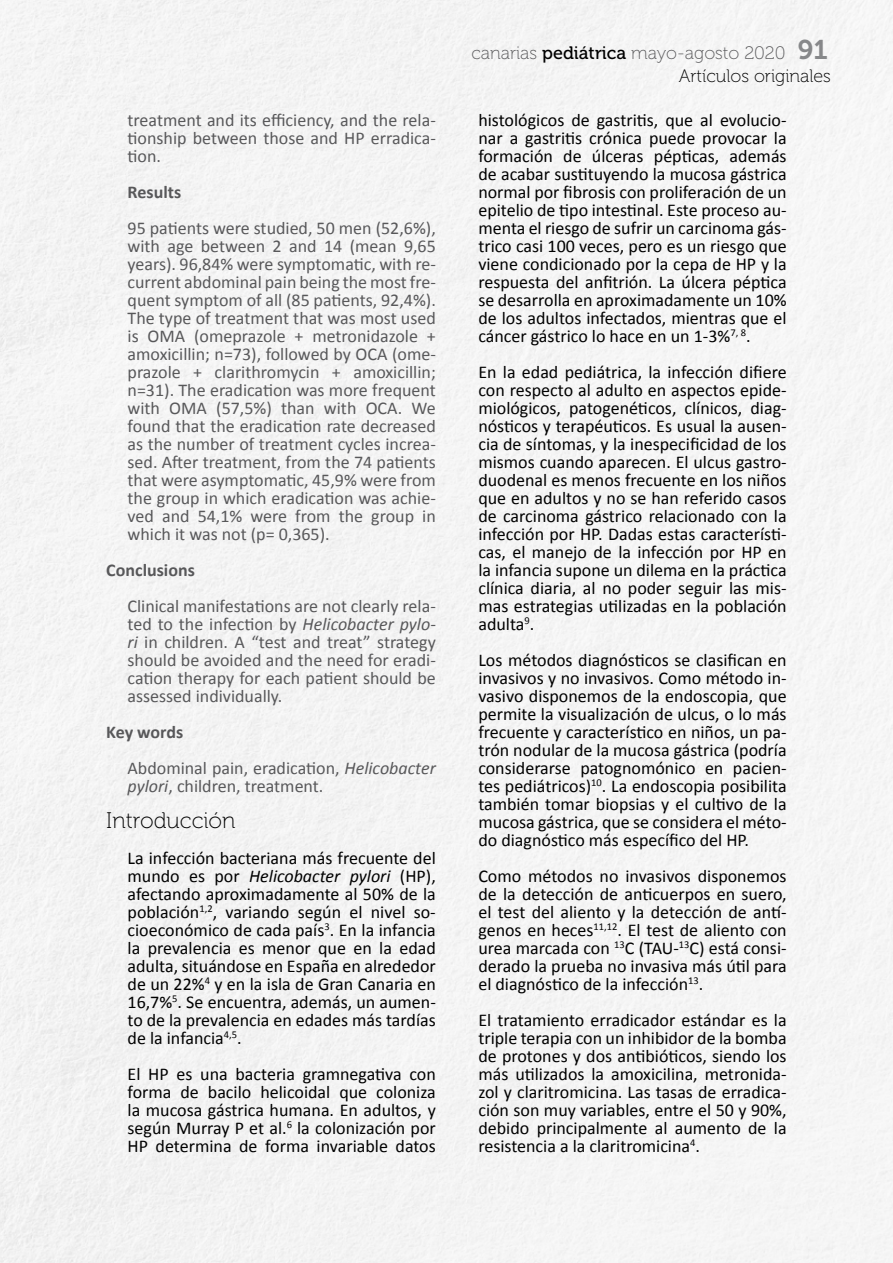
<style>
.page{position:relative;width:893px;height:1263px;background:#fff}
.page>*{position:absolute;margin:0;border:0;box-sizing:border-box;transform-origin:0 0}
.t1{font:22.5px "Museo 100";color:#000}
.t2{font:18px/18px "Calibri";color:#000;text-align:justify}
.t3{font:18px/18px "Calibri";color:#58585a;text-align:justify}
.t4{font:18px/23px "Museo 100";color:#58585a;text-align:right}
.t5{font:700 18px "Calibri";color:#58585a}
.s1{font-style:italic}
.s2{font-weight:700}
.s3{font-family:"Museo 500";color:#000}
.s4{font-family:"Museo 700";font-size:27px;color:#87888a}
.s5{color:#000}
</style>
<div class="page">
<p class="t3" style="left:128px;top:110px;width:310px">treatment and its efficiency, and the rela&shy;tionship between those and HP erradica&shy;tion.</p>
<p class="t5" style="left:128px;top:181px;width:55px">Results</p>
<p class="t3" style="left:128px;top:218px;width:310px">95 patients were studied, 50 men (52,6%), with age between 2 and 14 (mean 9,65 years). 96,84% were symptomatic, with re&shy;current abdominal pain being the most fre&shy;quent symptom of all (85 patients, 92,4%).<br>The type of treatment that was most used is OMA (omeprazole + metronidazole + amoxicillin; n=73), followed by OCA (ome&shy;prazole + clarithromycin + amoxicillin; n=31). The eradication was more frequent with OMA (57,5%) than with OCA. We found that the eradication rate decreased as the number of treatment cycles increa&shy;sed. After treatment, from the 74 patients that were asymptomatic, 45,9% were from the group in which eradication was achie&shy;ved and 54,1% were from the group in which it was not (p= 0,365).</p>
<p class="t5" style="left:106px;top:559px;width:90px">Conclusions</p>
<p class="t3" style="left:128px;top:596px;width:310px">Clinical manifestations are not clearly rela&shy;ted to the infection by <span class="s1">Helicobacter pylo&shy;ri</span> in children. A “test and treat” strategy should be avoided and the need for eradi&shy;cation therapy for each patient should be assessed individually.</p>
<p class="t3" style="left:128px;top:713px;width:310px;line-height:36px;text-indent:-21px"><span class="s2">Key words<br></span>Abdominal pain, eradication, <span class="s1">Helicobacter</span></p>
<p class="t3" style="left:128px;top:776px;width:197px"><span class="s1">pylori</span>, children, treatment.</p>
<p class="t1" style="left:106px;top:808px;width:131px">Introducción</p>
<p class="t2" style="left:128px;top:848px;width:310px">La infección bacteriana más frecuente del mundo es por <span class="s1">Helicobacter pylori</span> (HP), afectando aproximadamente al 50% de la población<sup>1,2</sup>, variando según el nivel so&shy;cioeconómico de cada país<sup>3</sup>. En la infancia la prevalencia es menor que en la edad adulta, situándose en España en alrededor de un 22%<sup>4</sup> y en la isla de Gran Canaria en 16,7%<sup>5</sup>. Se encuentra, además, un aumen&shy;to de la prevalencia en edades más tardías de la infancia<sup>4,5</sup>.</p>
<p class="t2" style="left:128px;top:1064px;width:310px">El HP es una bacteria gramnegativa con forma de bacilo helicoidal que coloniza la mucosa gástrica humana. En adultos, y según Murray P et al.<sup>6</sup> la colonización por HP determina de forma invariable datos</p>
<p class="t4" style="left:471px;top:41px;width:361px">canarias <span class="s3">pediátrica</span> mayo-agosto 2020 <span class="s4">91<br></span><span class="s5">Artículos originales</span></p>
<p class="t2" style="left:478px;top:110px;width:310px">histológicos de gastritis, que al evolucio&shy;nar a gastritis crónica puede provocar la formación de úlceras pépticas, además de acabar sustituyendo la mucosa gástrica normal por fibrosis con proliferación de un epitelio de tipo intestinal. Este proceso au&shy;menta el riesgo de sufrir un carcinoma gás&shy;trico casi 100 veces, pero es un riesgo que viene condicionado por la cepa de HP y la respuesta del anfitrión. La úlcera péptica se desarrolla en aproximadamente un 10% de los adultos infectados, mientras que el cáncer gástrico lo hace en un 1-3%<sup>7,</sup> <sup>8</sup>.</p>
<p class="t2" style="left:478px;top:362px;width:310px">En la edad pediátrica, la infección difiere con respecto al adulto en aspectos epide&shy;miológicos, patogenéticos, clínicos, diag&shy;nósticos y terapéuticos. Es usual la ausen&shy;cia de síntomas, y la inespecificidad de los mismos cuando aparecen. El ulcus gastro&shy;duodenal es menos frecuente en los niños que en adultos y no se han referido casos de carcinoma gástrico relacionado con la infección por HP. Dadas estas característi&shy;cas, el manejo de la infección por HP en la infancia supone un dilema en la práctica clínica diaria, al no poder seguir las mis&shy;mas estrategias utilizadas en la población adulta<sup>9</sup>.</p>
<p class="t2" style="left:478px;top:650px;width:310px">Los métodos diagnósticos se clasifican en invasivos y no invasivos. Como método in&shy;vasivo disponemos de la endoscopia, que permite la visualización de ulcus, o lo más frecuente y característico en niños, un pa&shy;trón nodular de la mucosa gástrica (podría considerarse patognomónico en pacien&shy;tes pediátricos)<sup>10</sup>. La endoscopia posibilita también tomar biopsias y el cultivo de la mucosa gástrica, que se considera el méto&shy;do diagnóstico más específico del HP.</p>
<p class="t2" style="left:478px;top:866px;width:310px">Como métodos no invasivos disponemos de la detección de anticuerpos en suero, el test del aliento y la detección de antí&shy;genos en heces<sup>11,12</sup>. El test de aliento con urea marcada con <sup>13</sup>C (TAU-<sup>13</sup>C) está consi&shy;derado la prueba no invasiva más útil para el diagnóstico de la infección<sup>13</sup>.</p>
<p class="t2" style="left:478px;top:1010px;width:310px">El tratamiento erradicador estándar es la triple terapia con un inhibidor de la bomba de protones y dos antibióticos, siendo los más utilizados la amoxicilina, metronida&shy;zol y claritromicina. Las tasas de erradica&shy;ción son muy variables, entre el 50 y 90%, debido principalmente al aumento de la resistencia a la claritromicina<sup>4</sup>.</p>
</div>
